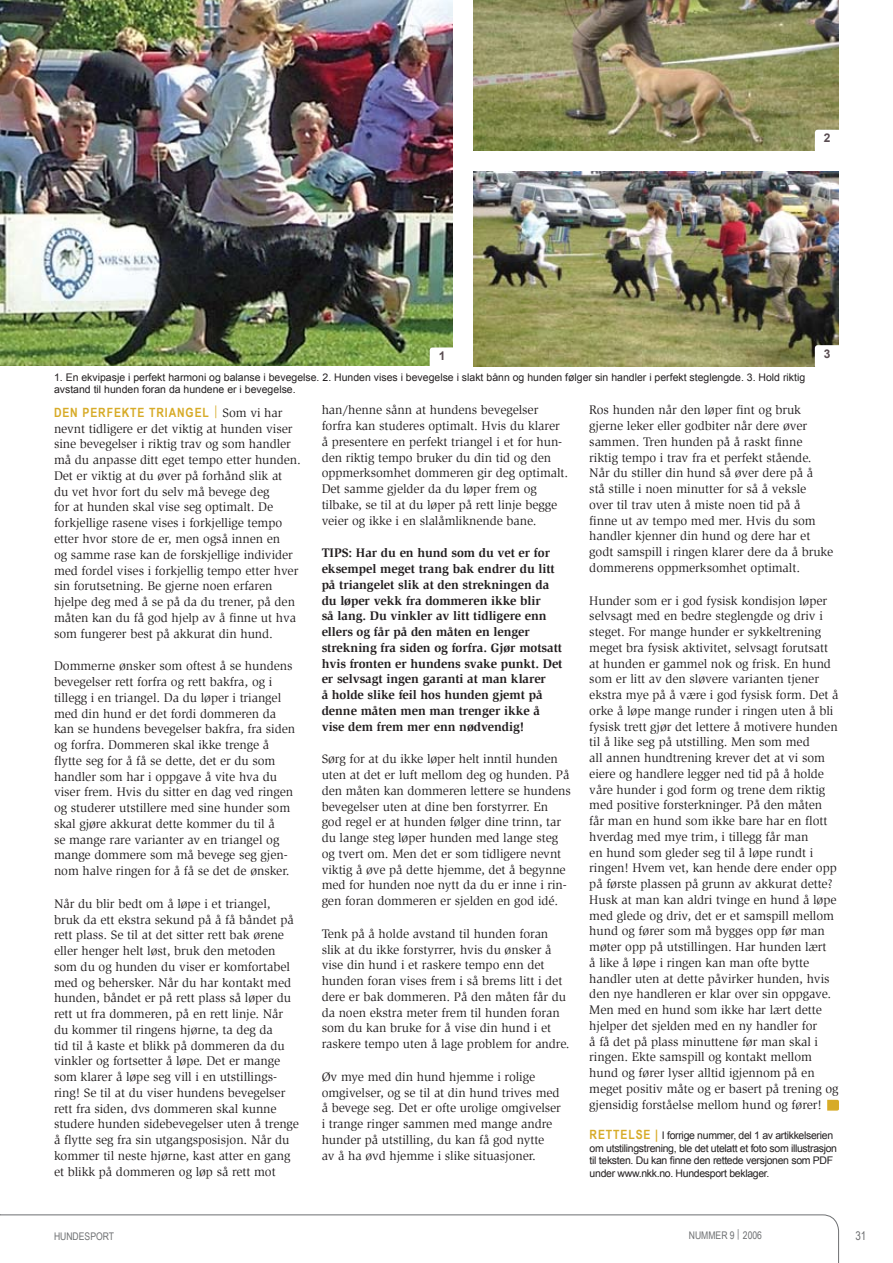
<style>
.page{position:relative;width:893px;height:1263px;background:#fff}
.page>*{position:absolute;margin:0;border:0;box-sizing:border-box;transform-origin:0 0}
.t1{font:12.75px/15.8px "Slimbach";letter-spacing:-.005em;color:#231f20}
.t2{font:700 12.75px/15.8px "Slimbach";letter-spacing:-.005em;color:#231f20}
.t3{font:700 12.75px "Arial Narrow";letter-spacing:.07em;color:#d7ab28}
.t4{font:700 12px "Arial";color:#5a4d52}
.t5{font:12px "Arial Narrow";color:#6d6f71}
.t6{font:10.5px/12.6px "Arial";color:#231f20}
.t7{font:10.5px/12.6px "Arial";letter-spacing:-.03em;color:#231f20}
.t8{font:10.5px "Arial Narrow";color:#6d6f71}
.s1{font-family:"Helvetica LT Std";font-weight:300}
.s2{font-family:"Slimbach";font-weight:400;color:#231f20}
.s3{font-family:"Arial Narrow";font-weight:700;font-size:12.75px;color:#d7ab28}
</style>
<div class="page">
<svg style="left:0;top:1214px;width:839px;height:49px"></svg>
<img style="left:473px;top:0;width:366px;height:151px">
<img style="left:0;top:0;width:453px;height:366px">
<img style="left:473px;top:171px;width:366px;height:195px">
<svg style="left:815px;top:130px;width:24px;height:21px"></svg>
<svg style="left:827px;top:1099px;width:12px;height:12px"></svg>
<svg style="left:430px;top:347px;width:23px;height:19px"></svg>
<svg style="left:815px;top:345px;width:24px;height:21px"></svg>
<p class="t4" style="left:824px;top:130px;width:8px">2</p>
<p class="t4" style="left:439px;top:348px;width:8px">1</p>
<p class="t4" style="left:824px;top:346px;width:8px">3</p>
<p class="t6" style="left:54px;top:371px;width:753px">1. En ekvipasje i perfekt harmoni og balanse i bevegelse. 2. Hunden vises i bevegelse i slakt bånn og hunden følger sin handler i perfekt steglengde. 3. Hold riktig avstand til hunden foran da hundene er i bevegelse.</p>
<p class="t3" style="left:54px;top:403px;width:230px">DEN PERFEKTE TRIANGEL <span class="s1">|</span> <span class="s2">Som vi har</span></p>
<p class="t1" style="left:54px;top:421px;width:248px">nevnt tidligere er det viktig at hunden viser sine bevegelser i riktig trav og som handler må du anpasse ditt eget tempo etter hunden.<br>Det er viktig at du øver på forhånd slik at<br>du vet hvor fort du selv må bevege deg<br>for at hunden skal vise seg optimalt. De forkjellige rasene vises i forkjellige tempo etter hvor store de er, men også innen en<br>og samme rase kan de forskjellige individer med fordel vises i forkjellig tempo etter hver sin forutsetning. Be gjerne noen erfaren hjelpe deg med å se på da du trener, på den måten kan du få god hjelp av å finne ut hva som fungerer best på akkurat din hund.</p>
<p class="t1" style="left:54px;top:658px;width:243px">Dommerne ønsker som oftest å se hundens bevegelser rett forfra og rett bakfra, og i tillegg i en triangel. Da du løper i triangel med din hund er det fordi dommeren da kan se hundens bevegelser bakfra, fra siden og forfra. Dommeren skal ikke trenge å flytte seg for å få se dette, det er du som handler som har i oppgave å vite hva du viser frem. Hvis du sitter en dag ved ringen og studerer utstillere med sine hunder som skal gjøre akkurat dette kommer du til å<br>se mange rare varianter av en triangel og mange dommere som må bevege seg gjen&shy;nom halve ringen for å få se det de ønsker.</p>
<p class="t1" style="left:54px;top:896px;width:247px">Når du blir bedt om å løpe i et triangel, bruk da ett ekstra sekund på å få båndet på rett plass. Se til at det sitter rett bak ørene eller henger helt løst, bruk den metoden som du og hunden du viser er komfortabel med og behersker. Når du har kontakt med hunden, båndet er på rett plass så løper du rett ut fra dommeren, på en rett linje. Når du kommer til ringens hjørne, ta deg da<br>tid til å kaste et blikk på dommeren da du vinkler og fortsetter å løpe. Det er mange som klarer å løpe seg vill i en utstillings&shy;ring! Se til at du viser hundens bevegelser rett fra siden, dvs dommeren skal kunne studere hunden sidebevegelser uten å trenge å flytte seg fra sin utgangsposisjon. Når du kommer til neste hjørne, kast atter en gang et blikk på dommeren og løp så rett mot</p>
<p class="t1" style="left:322px;top:402px;width:248px">han/henne sånn at hundens bevegelser forfra kan studeres optimalt. Hvis du klarer å presentere en perfekt triangel i et for hun&shy;den riktig tempo bruker du din tid og den oppmerksomhet dommeren gir deg optimalt.<br>Det samme gjelder da du løper frem og tilbake, se til at du løper på rett linje begge veier og ikke i en slalåmliknende bane.</p>
<p class="t2" style="left:322px;top:545px;width:242px">TIPS: Har du en hund som du vet er for eksempel meget trang bak endrer du litt på triangelet slik at den strekningen da du løper vekk fra dommeren ikke blir<br>så lang. Du vinkler av litt tidligere enn ellers og får på den måten en lenger strekning fra siden og forfra. Gjør motsatt hvis fronten er hundens svake punkt. Det er selvsagt ingen garanti at man klarer<br>å holde slike feil hos hunden gjemt på denne måten men man trenger ikke å vise dem frem mer enn nødvendig!</p>
<p class="t1" style="left:322px;top:751px;width:251px">Sørg for at du ikke løper helt inntil hunden uten at det er luft mellom deg og hunden. På den måten kan dommeren lettere se hundens bevegelser uten at dine ben forstyrrer. En god regel er at hunden følger dine trinn, tar du lange steg løper hunden med lange steg og tvert om. Men det er som tidligere nevnt viktig å øve på dette hjemme, det å begynne med for hunden noe nytt da du er inne i rin&shy;gen foran dommeren er sjelden en god idé.</p>
<p class="t1" style="left:322px;top:926px;width:250px">Tenk på å holde avstand til hunden foran slik at du ikke forstyrrer, hvis du ønsker å vise din hund i et raskere tempo enn det hunden foran vises frem i så brems litt i det dere er bak dommeren. På den måten får du da noen ekstra meter frem til hunden foran som du kan bruke for å vise din hund i et raskere tempo uten å lage problem for andre.</p>
<p class="t1" style="left:322px;top:1069px;width:241px">Øv mye med din hund hjemme i rolige omgivelser, og se til at din hund trives med å bevege seg. Det er ofte urolige omgivelser i trange ringer sammen med mange andre hunder på utstilling, du kan få god nytte<br>av å ha øvd hjemme i slike situasjoner.</p>
<p class="t1" style="left:589px;top:402px;width:245px">Ros hunden når den løper fint og bruk gjerne leker eller godbiter når dere øver sammen. Tren hunden på å raskt finne riktig tempo i trav fra et perfekt stående.<br>Når du stiller din hund så øver dere på å<br>stå stille i noen minutter for så å veksle over til trav uten å miste noen tid på å<br>finne ut av tempo med mer. Hvis du som handler kjenner din hund og dere har et godt samspill i ringen klarer dere da å bruke dommerens oppmerksomhet optimalt.</p>
<p class="t1" style="left:589px;top:592px;width:251px">Hunder som er i god fysisk kondisjon løper selvsagt med en bedre steglengde og driv i steget. For mange hunder er sykkeltrening meget bra fysisk aktivitet, selvsagt forutsatt at hunden er gammel nok og frisk. En hund som er litt av den sløvere varianten tjener ekstra mye på å være i god fysisk form. Det å orke å løpe mange runder i ringen uten å bli fysisk trett gjør det lettere å motivere hunden til å like seg på utstilling. Men som med<br>all annen hundtrening krever det at vi som eiere og handlere legger ned tid på å holde våre hunder i god form og trene dem riktig med positive forsterkninger. På den måten får man en hund som ikke bare har en flott hverdag med mye trim, i tillegg får man<br>en hund som gleder seg til å løpe rundt i ringen! Hvem vet, kan hende dere ender opp på første plassen på grunn av akkurat dette?<br>Husk at man kan aldri tvinge en hund å løpe med glede og driv, det er et samspill mellom hund og fører som må bygges opp før man møter opp på utstillingen. Har hunden lært<br>å like å løpe i ringen kan man ofte bytte handler uten at dette påvirker hunden, hvis den nye handleren er klar over sin oppgave.<br>Men med en hund som ikke har lært dette hjelper det sjelden med en ny handler for<br>å få det på plass minuttene før man skal i ringen. Ekte samspill og kontakt mellom hund og fører lyser alltid igjennom på en meget positiv måte og er basert på trening og gjensidig forståelse mellom hund og fører!</p>
<p class="t7" style="left:590px;top:1129px;width:249px"><span class="s3">R ETT ELSE |</span> I forrige nummer, del 1 av artikkelserien om utstilingstrening, ble det utelatt et foto som illustrasjon til teksten. Du kan finne den rettede versjonen som PDF under www.nkk.no. Hundesport beklager.</p>
<p class="t8" style="left:54px;top:1229px;width:62px">HUNDESPORT</p>
<p class="t8" style="left:689px;top:1227px;width:75px">NUMMER 9 <span class="s1">|</span> 2006</p>
<p class="t5" style="left:855px;top:1227px;width:12px">31</p>
</div>
